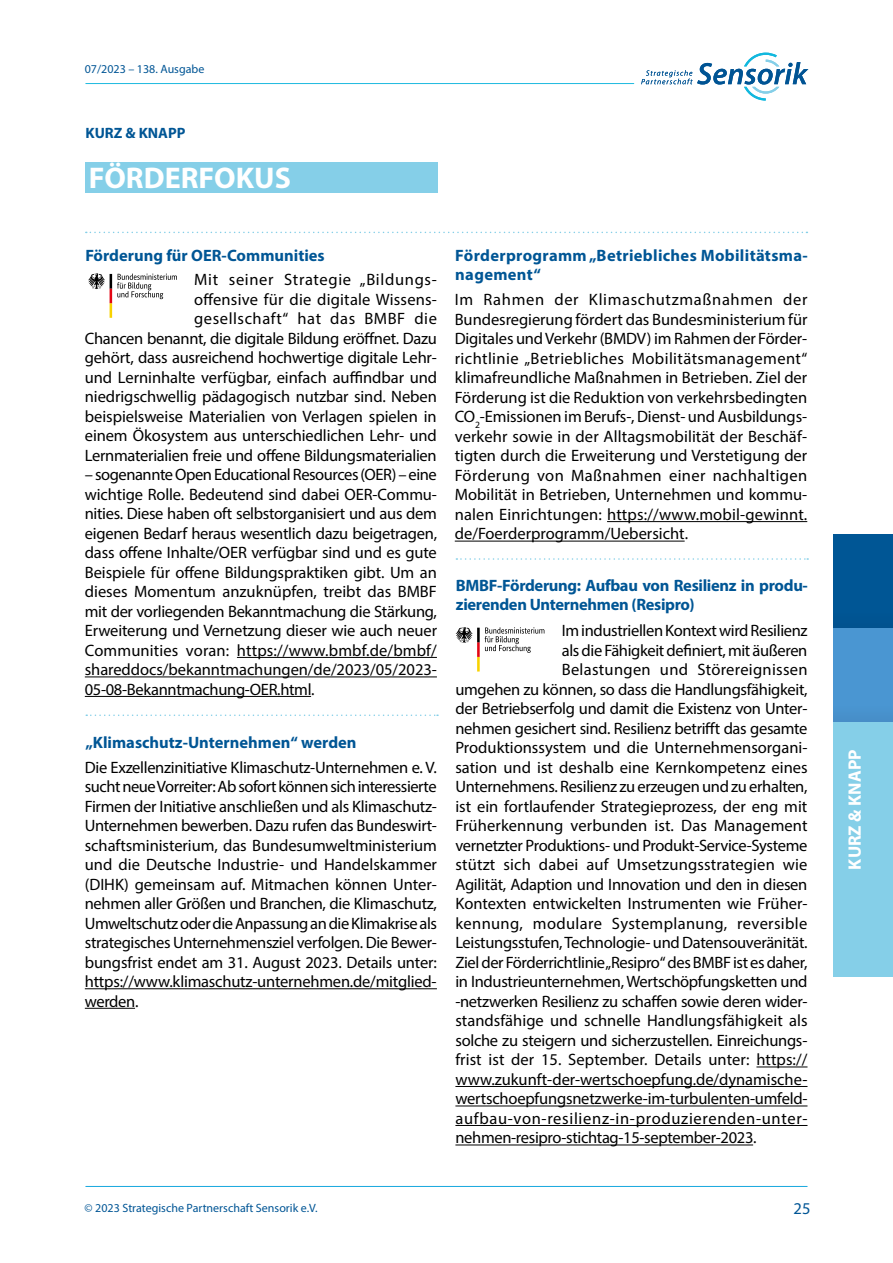
<style>
.page{position:relative;width:893px;height:1263px;background:#fff}
.page>*{position:absolute;margin:0;border:0;box-sizing:border-box;transform-origin:0 0}
.t1{font:700 30px "Myriad Pro";color:#fff}
.t2{font:700 18px "Myriad Pro";color:#fff}
.t3{font:16.5px/19.5px "Myriad Pro";letter-spacing:-.015em;color:#000;text-align:justify}
.t4{font:16.5px "Myriad Pro";letter-spacing:.005em;color:#000}
.t5{font:16.5px "Myriad Pro";letter-spacing:.04em;color:#000}
.t6{font:700 16.5px/19.5px "Myriad Pro";letter-spacing:-.02em;color:#005695}
.t7{font:16.5px "Myriad Pro";letter-spacing:.02em;color:#000}
.t8{font:700 16.5px "Myriad Pro";color:#005695}
.t9{font:700 16.5px "Myriad Pro";letter-spacing:.02em;color:#005695}
.t10{font:16.5px "Myriad Pro";letter-spacing:.01em;color:#000}
.t11{font:16.5px "Myriad Pro";color:#005595}
.t12{font:700 15px "Myriad Pro";color:#005695}
.t13{font:12px "Myriad Pro";color:#005595}
</style>
<div class="page">
<hr style="left:86px;top:83px;width:548px;height:1px;background:#1dbadf">
<hr style="left:86px;top:1186px;width:721px;height:1px;background:#16a8de">
<svg style="left:641px;top:53px;width:167px;height:48px"></svg>
<div style="left:833px;top:721px;width:60px;height:255px;background:#85cfe8"></div>
<div style="left:833px;top:534px;width:60px;height:94px;background:#005695"></div>
<div style="left:833px;top:628px;width:60px;height:93px;background:#4a96d2"></div>
<div style="left:85px;top:162px;width:352px;height:31px;background:#85cfe8"></div>
<svg style="left:86px;top:232px;width:721px;height:1px"></svg>
<hr style="left:607px;top:521px;width:200px;height:1px;background:#000">
<hr style="left:455px;top:541px;width:230px;height:1px;background:#000">
<svg style="left:86px;top:714px;width:352px;height:2px"></svg>
<svg style="left:456px;top:558px;width:352px;height:2px"></svg>
<hr style="left:237px;top:657px;width:200px;height:1px;background:#000">
<hr style="left:85px;top:676px;width:352px;height:1px;background:#000">
<hr style="left:85px;top:696px;width:226px;height:1px;background:#000">
<hr style="left:85px;top:988px;width:352px;height:1px;background:#000">
<hr style="left:85px;top:1008px;width:50px;height:1px;background:#000">
<svg style="left:88px;top:273px;width:89px;height:45px"></svg>
<hr style="left:756px;top:1066px;width:51px;height:1px;background:#000">
<hr style="left:455px;top:1086px;width:352px;height:1px;background:#000">
<hr style="left:455px;top:1105px;width:352px;height:1px;background:#000">
<hr style="left:455px;top:1125px;width:352px;height:1px;background:#000">
<hr style="left:455px;top:1144px;width:298px;height:1px;background:#000">
<svg style="left:456px;top:627px;width:88px;height:44px"></svg>
<p class="t13" style="left:85px;top:62px;width:121px">07/2023 – 138. Ausgabe</p>
<p class="t12" style="left:85px;top:123px;width:102px">KURZ &amp; KNAPP</p>
<p class="t1" style="left:89px;top:158px;width:204px">FÖRDERFOKUS</p>
<p class="t8" style="left:85px;top:244px;width:241px">Förderung für OER-Communities</p>
<p class="t9" style="left:455px;top:244px;width:354px">Förderprogramm „Betriebliches Mobilitätsma-</p>
<p class="t5" style="left:194px;top:269px;width:244px">Mit seiner Strategie „Bildungs-</p>
<p class="t9" style="left:455px;top:264px;width:87px">nagement“</p>
<p class="t3" style="left:85px;top:289px;width:354px;text-align:right">offensive für die digitale Wissens-<br>gesellschaft“ hat das BMBF die<br>Chancen benannt, die digitale Bildung eröffnet. Dazu gehört, dass ausreichend hochwertige digitale Lehr&shy;und Lerninhalte verfügbar, einfach auffindbar und niedrigschwellig pädagogisch nutzbar sind. Neben beispielsweise Materialien von Verlagen spielen in einem Ökosystem aus unterschiedlichen Lehr- und Lernmaterialien freie und offene Bildungsmaterialien</p>
<p class="t3" style="left:85px;top:465px;width:354px">– sogenannte Open Educational Resources (OER) – eine wichtige Rolle. Bedeutend sind dabei OER-Commu&shy;nities. Diese haben oft selbstorganisiert und aus dem eigenen Bedarf heraus wesentlich dazu beigetragen, dass offene Inhalte/OER verfügbar sind und es gute Beispiele für offene Bildungspraktiken gibt. Um an dieses Momentum anzuknüpfen, treibt das BMBF mit der vorliegenden Bekanntmachung die Stärkung, Erweiterung und Vernetzung dieser wie auch neuer Communities voran: https://www.bmbf.de/bmbf/ shareddocs/bekanntmachungen/de/2023/05/2023- 05-08-Bekanntmachung-OER.html.</p>
<p class="t3" style="left:455px;top:290px;width:354px">Im Rahmen der Klimaschutzmaßnahmen der Bundesregierung fördert das Bundesministerium für Digitales und Verkehr (BMDV) im Rahmen der Förder&shy;richtlinie „Betriebliches Mobilitätsmanagement“ klimafreundliche Maßnahmen in Betrieben. Ziel der Förderung ist die Reduktion von verkehrsbedingten CO<sub>2</sub>-Emissionen im Berufs-, Dienst- und Ausbildungs&shy;verkehr sowie in der Alltagsmobilität der Beschäf&shy;tigten durch die Erweiterung und Verstetigung der Förderung von Maßnahmen einer nachhaltigen Mobilität in Betrieben, Unternehmen und kommu&shy;nalen Einrichtungen: https://www.mobil-gewinnt. de/Foerderprogramm/Uebersicht.</p>
<p class="t6" style="left:456px;top:575px;width:353px">BMBF-Förderung: Aufbau von Resilienz in produ&shy;zierenden Unternehmen (Resipro)</p>
<p class="t3" style="left:562px;top:621px;width:247px">Im industriellen Kontext wird Resilienz</p>
<p class="t3" style="left:562px;top:640px;width:247px">als die Fähigkeit definiert, mit äußeren</p>
<p class="t7" style="left:562px;top:659px;width:247px">Belastungen und Störereignissen</p>
<p class="t3" style="left:455px;top:679px;width:354px">umgehen zu können, so dass die Handlungsfähigkeit,</p>
<p class="t3" style="left:455px;top:699px;width:354px">der Betriebserfolg und damit die Existenz von Unter-</p>
<p class="t3" style="left:455px;top:718px;width:354px">nehmen gesichert sind. Resilienz betrifft das gesamte</p>
<p class="t3" style="left:455px;top:738px;width:354px">Produktionssystem und die Unternehmensorgani-</p>
<p class="t3" style="left:455px;top:757px;width:354px">sation und ist deshalb eine Kernkompetenz eines</p>
<p class="t3" style="left:455px;top:777px;width:354px">Unternehmens. Resilienz zu erzeugen und zu erhalten,</p>
<p class="t3" style="left:455px;top:796px;width:353px">ist ein fortlaufender Strategieprozess, der eng mit</p>
<p class="t4" style="left:455px;top:815px;width:354px">Früherkennung verbunden ist. Das Management</p>
<p class="t3" style="left:455px;top:835px;width:354px">vernetzter Produktions- und Produkt-Service-Systeme</p>
<p class="t10" style="left:455px;top:854px;width:354px">stützt sich dabei auf Umsetzungsstrategien wie</p>
<p class="t3" style="left:455px;top:874px;width:354px">Agilität, Adaption und Innovation und den in diesen</p>
<p class="t3" style="left:455px;top:894px;width:354px">Kontexten entwickelten Instrumenten wie Früher-</p>
<p class="t7" style="left:455px;top:913px;width:354px">kennung, modulare Systemplanung, reversible</p>
<p class="t3" style="left:455px;top:933px;width:354px">Leistungsstufen, Technologie- und Datensouveränität.</p>
<p class="t3" style="left:455px;top:952px;width:353px">Ziel der Förderrichtlinie „Resipro“ des BMBF ist es daher,</p>
<p class="t3" style="left:455px;top:972px;width:354px">in Industrieunternehmen, Wertschöpfungsketten und</p>
<p class="t3" style="left:455px;top:991px;width:354px">-netzwerken Resilienz zu schaffen sowie deren wider-</p>
<p class="t3" style="left:455px;top:1011px;width:354px">standsfähige und schnelle Handlungsfähigkeit als</p>
<p class="t3" style="left:455px;top:1030px;width:354px">solche zu steigern und sicherzustellen. Einreichungs-</p>
<p class="t4" style="left:455px;top:1050px;width:354px">frist ist der 15. September. Details unter: https://</p>
<p class="t3" style="left:455px;top:1069px;width:353px">www.zukunft-der-wertschoepfung.de/dynamische-</p>
<p class="t3" style="left:455px;top:1089px;width:354px">wertschoepfungsnetzwerke-im-turbulenten-umfeld-</p>
<p class="t5" style="left:455px;top:1108px;width:354px">aufbau-von-resilienz-in-produzierenden-unter-</p>
<p class="t3" style="left:455px;top:1128px;width:303px">nehmen-resipro-stichtag-15-september-2023.</p>
<p class="t8" style="left:85px;top:732px;width:273px">„Klimaschutz-Unternehmen“ werden</p>
<p class="t3" style="left:85px;top:757px;width:354px">Die Exzellenzinitiative Klimaschutz-Unternehmen e. V. sucht neue Vorreiter: Ab sofort können sich interessierte Firmen der Initiative anschließen und als Klimaschutz-Unternehmen bewerben. Dazu rufen das Bundeswirt&shy;schaftsministerium, das Bundesumweltministerium und die Deutsche Industrie- und Handelskammer (DIHK) gemeinsam auf. Mitmachen können Unter&shy;nehmen aller Größen und Branchen, die Klimaschutz, Umweltschutz oder die Anpassung an die Klimakrise als strategisches Unternehmensziel verfolgen. Die Bewer&shy;bungsfrist endet am 31. August 2023. Details unter: https://www.klimaschutz-unternehmen.de/mitglied&shy;werden.</p>
<p class="t13" style="left:85px;top:1201px;width:235px">© 2023 Strategische Partnerschaft Sensorik e.V.</p>
<p class="t11" style="left:793px;top:1198px;width:18px">25</p>
<p class="t2" style="left:843px;top:869px;width:122px;rotate:-90deg">KURZ &amp; KNAPP</p>
</div>
